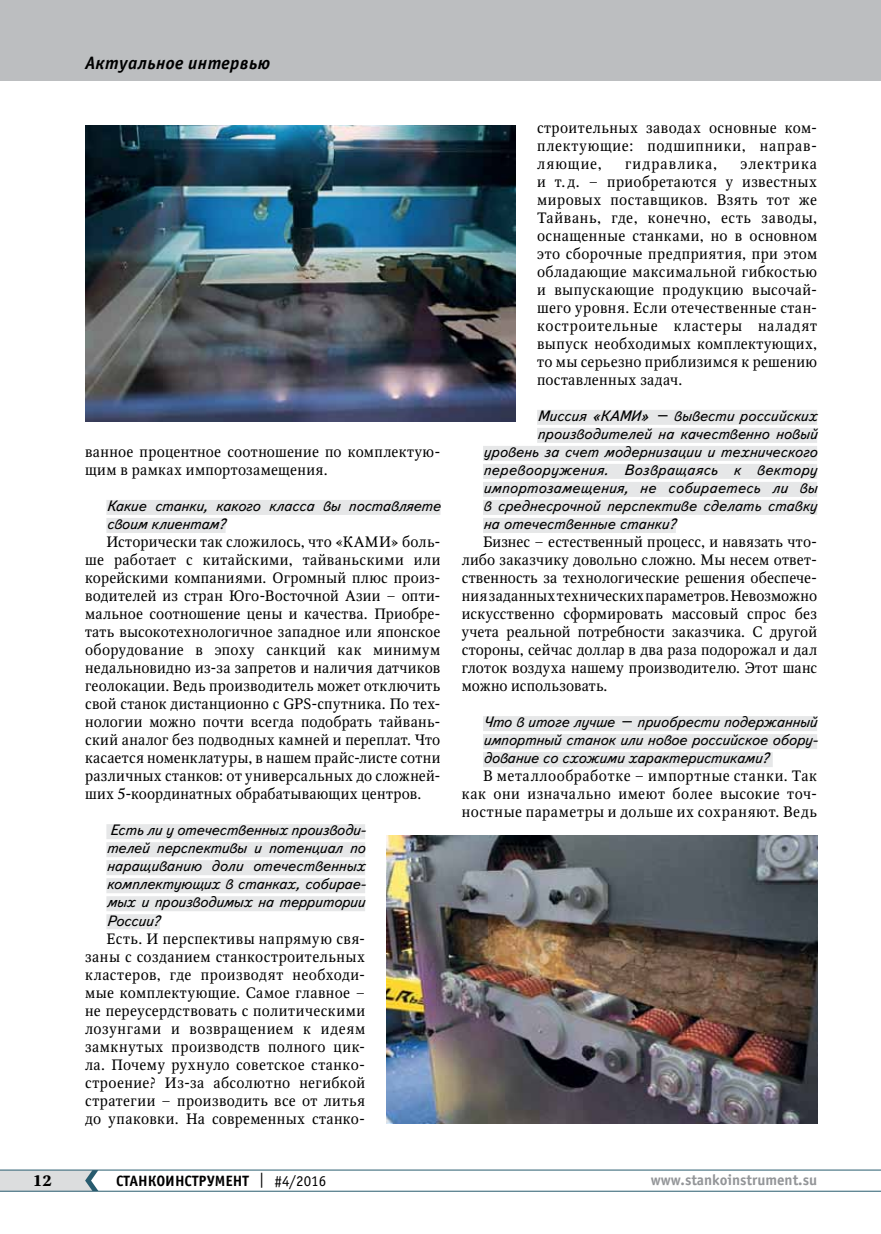
<style>
.page{position:relative;width:881px;height:1234px;background:#fff}
.page>*{position:absolute;margin:0;border:0;box-sizing:border-box;transform-origin:0 0}
.t1{font:italic 700 18px "Officina Sans C";letter-spacing:.015em;color:#000}
.t2{font:15px/18px "Octava";letter-spacing:.025em;color:#000;text-align:justify}
.t3{font:italic 15px/18px "Text Book C";letter-spacing:-.005em;color:#000;text-align:justify}
.t4{font:italic 15px "Text Book C";letter-spacing:.02em;color:#000}
.t5{font:700 15px "Officina Sans C";color:#000}
.t6{font:700 15px "Officina Sans C";color:#939598}
.t7{font:15px "Octava";letter-spacing:.07em;color:#000}
.t8{font:700 15px "Octava";color:#000}
.s1{font-weight:400}
</style>
<div class="page">
<hr style="left:0;top:1190px;width:880px;height:1px;background:#285b6e">
<hr style="left:0;top:1169px;width:880px;height:1px;background:#285b6e">
<svg style="left:0;top:1169px;width:98px;height:21px;background:#cbd1d4"></svg>
<div style="left:0;top:0;width:880px;height:81px;background:#bcbec0"></div>
<div style="left:106px;top:500px;width:334px;height:15px;background:#e6e7e8"></div>
<div style="left:106px;top:518px;width:119px;height:15px;background:#e6e7e8"></div>
<div style="left:106px;top:824px;width:259px;height:15px;background:#e6e7e8"></div>
<div style="left:106px;top:842px;width:259px;height:15px;background:#e6e7e8"></div>
<div style="left:106px;top:860px;width:259px;height:15px;background:#e6e7e8"></div>
<div style="left:106px;top:878px;width:259px;height:15px;background:#e6e7e8"></div>
<div style="left:106px;top:896px;width:259px;height:15px;background:#e6e7e8"></div>
<div style="left:106px;top:914px;width:54px;height:15px;background:#e6e7e8"></div>
<div style="left:537px;top:410px;width:279px;height:15px;background:#e6e7e8"></div>
<div style="left:537px;top:428px;width:279px;height:15px;background:#e6e7e8"></div>
<div style="left:483px;top:446px;width:333px;height:15px;background:#e6e7e8"></div>
<div style="left:483px;top:464px;width:333px;height:15px;background:#e6e7e8"></div>
<div style="left:483px;top:482px;width:333px;height:15px;background:#e6e7e8"></div>
<div style="left:483px;top:500px;width:333px;height:15px;background:#e6e7e8"></div>
<div style="left:483px;top:518px;width:192px;height:15px;background:#e6e7e8"></div>
<div style="left:483px;top:716px;width:333px;height:15px;background:#e6e7e8"></div>
<div style="left:483px;top:734px;width:333px;height:15px;background:#e6e7e8"></div>
<div style="left:483px;top:752px;width:289px;height:15px;background:#e6e7e8"></div>
<img style="left:85px;top:125px;width:430px;height:296px">
<img style="left:386px;top:835px;width:430px;height:288px">
<p class="t1" style="left:85px;top:53px;width:187px">Актуальное интервью</p>
<p class="t2" style="left:85px;top:443px;width:357px">ванное процентное соотношение по комплектую&shy;щим в рамках импортозамещения.</p>
<p class="t3" style="left:106px;top:497px;width:335px">Какие станки, какого класса вы поставляете своим клиентам?</p>
<p class="t2" style="left:85px;top:533px;width:357px;text-indent:21px">Исторически так сложилось, что «КАМИ» боль&shy;ше работает с китайскими, тайваньскими или корейскими компаниями. Огромный плюс произ&shy;водителей из стран Юго-Восточной Азии – опти&shy;мальное соотношение цены и качества. Приобре&shy;тать высокотехнологичное западное или японское оборудование в эпоху санкций как минимум недальновидно из-за запретов и наличия датчиков геолокации. Ведь производитель может отключить свой станок дистанционно с GPS-спутника. По тех&shy;нологии можно почти всегда подобрать тайвань&shy;ский аналог без подводных камней и переплат. Что касается номенклатуры, в нашем прайс-листе сотни различных станков: от универсальных до сложней&shy;ших 5-координатных обрабатывающих центров.</p>
<p class="t3" style="left:106px;top:821px;width:261px">Есть ли у отечественных производи&shy;телей перспективы и потенциал по наращиванию доли отечественных комплектующих в станках, собирае&shy;мых и производимых на территории России?</p>
<p class="t2" style="left:85px;top:929px;width:281px;text-indent:21px">Есть. И перспективы напрямую свя&shy;заны с созданием станкостроительных кластеров, где производят необходи&shy;мые комплектующие. Самое главное − не переусердствовать с политическими лозунгами и возвращением к идеям замкнутых производств полного цик&shy;ла. Почему рухнуло советское станко&shy;строение? Из-за абсолютно негибкой стратегии − производить все от литья до упаковки. На современных станко-</p>
<p class="t2" style="left:537px;top:119px;width:281px;text-align:left">строительных заводах основные ком&shy;плектующие: подшипники, направ&shy;ляющие,</p>
<p class="t2" style="left:537px;top:155px;width:281px;text-indent:203px">электрика и т. д. – приобретаются у известных мировых поставщиков. Взять тот же Тайвань, где, конечно, есть заводы, оснащенные станками, но в основном это сборочные предприятия, при этом обладающие максимальной гибкостью и выпускающие продукцию высочай&shy;шего уровня. Если отечественные стан&shy;костроительные кластеры наладят выпуск необходимых комплектующих, то мы серьезно приблизимся к решению поставленных задач.</p>
<p class="t3" style="left:537px;top:407px;width:281px">Миссия «КАМИ» – вывести российских</p>
<p class="t3" style="left:537px;top:425px;width:281px">производителей на качественно новый</p>
<p class="t3" style="left:483px;top:443px;width:335px">уровень за счет модернизации и технического</p>
<p class="t4" style="left:483px;top:461px;width:335px">перевооружения. Возвращаясь к вектору</p>
<p class="t3" style="left:483px;top:479px;width:335px">импортозамещения, не собираетесь ли вы</p>
<p class="t3" style="left:483px;top:497px;width:335px">в среднесрочной перспективе сделать ставку</p>
<p class="t3" style="left:483px;top:515px;width:194px">на отечественные станки?</p>
<p class="t2" style="left:461px;top:533px;width:357px;text-indent:21px">Бизнес – естественный процесс, и навязать что&shy;либо заказчику довольно сложно. Мы несем ответ&shy;ственность за технологические решения обеспече&shy;ния заданных технических параметров. Невозможно искусственно сформировать массовый спрос без учета реальной потребности заказчика. С другой стороны, сейчас доллар в два раза подорожал и дал глоток воздуха нашему производителю. Этот шанс можно использовать.</p>
<p class="t3" style="left:483px;top:713px;width:336px">Что в итоге лучше – приобрести подержанный импортный станок или новое российское обору&shy;дование со схожими характеристиками?</p>
<p class="t2" style="left:461px;top:767px;width:357px;text-indent:21px">В металлообработке − импортные станки. Так как они изначально имеют более высокие точ&shy;ностные параметры и дольше их сохраняют. Ведь</p>
<p class="t7" style="left:625px;top:154px;width:93px">гидравлика,</p>
<p class="t8" style="left:33px;top:1170px;width:20px">12</p>
<p class="t5" style="left:116px;top:1171px;width:211px">СТАНКОИНСТРУМЕНТ <span class="s1">| #4/2016</span></p>
<p class="t6" style="left:650px;top:1171px;width:168px">www.stankoinstrument.su</p>
</div>
